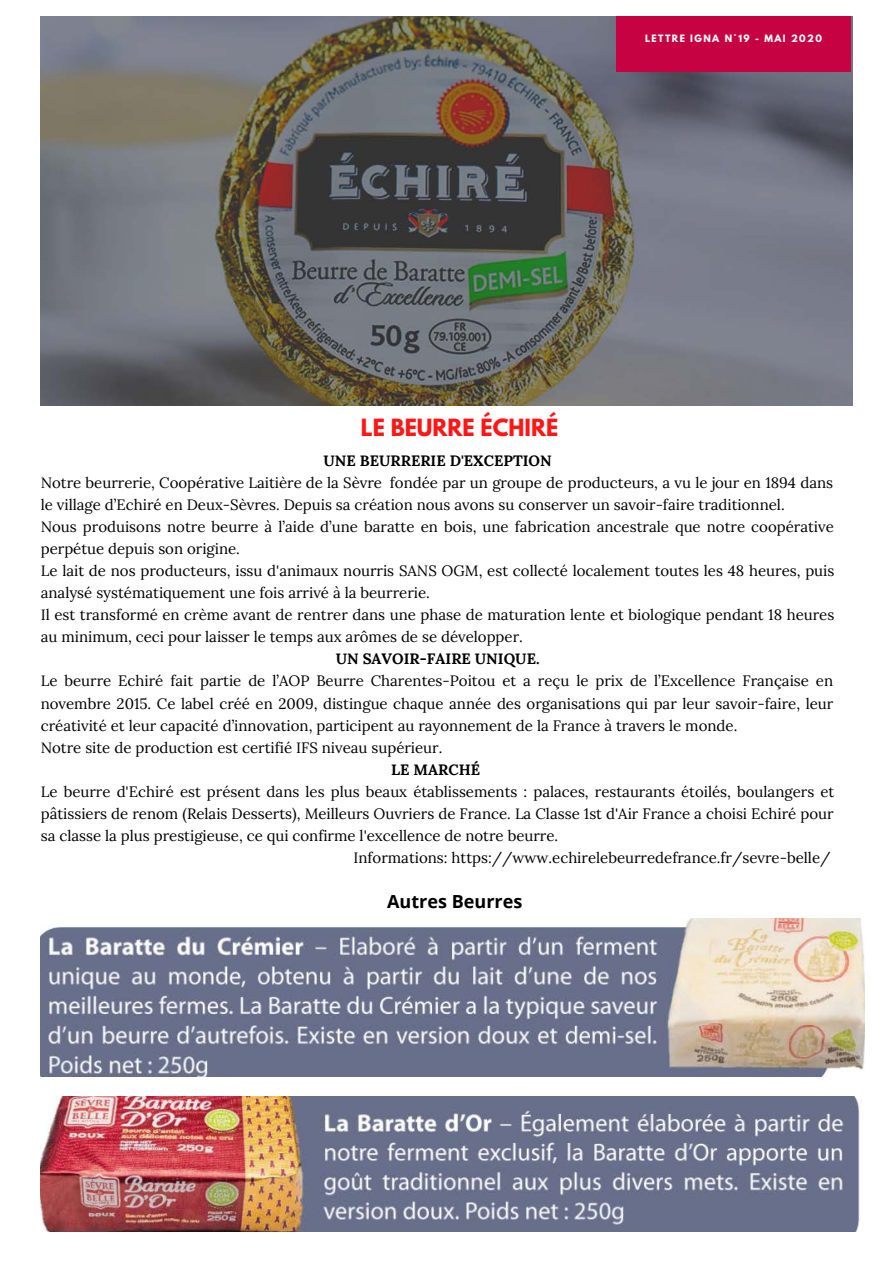
<style>
.page{position:relative;width:894px;height:1264px;background:#fff}
.page>*{position:absolute;margin:0;border:0;box-sizing:border-box;transform-origin:0 0}
.t1{font:700 21px "League Spartan";color:#ff1616}
.t2{font:700 18px "Open Sans";color:#000}
.t3{font:15px/22px "Lora";color:#000}
.t4{font:700 15px "Lora";color:#000}
.t5{font:700 9px "League Spartan";letter-spacing:.16em;color:#fff}
</style>
<div class="page">
<img style="left:41px;top:17px;width:810px;height:388px">
<div style="left:616px;top:17px;width:234px;height:55px;background:#c60243"></div>
<img style="left:41px;top:918px;width:823px;height:158px">
<img style="left:41px;top:1096px;width:819px;height:135px">
<p class="t5" style="left:644px;top:34px;width:178px">LETTRE IGNA N°19 - MAI 2020</p>
<h1 class="t1" style="left:361px;top:417px;width:199px">LE BEURRE ÉCHIRÉ</h1>
<p class="t4" style="left:323px;top:451px;width:230px">UNE BEURRERIE D'EXCEPTION</p>
<p class="t3" style="left:41px;top:472px;width:794px">Notre beurrerie, Coopérative Laitière de la Sèvre fondée par un groupe de producteurs, a vu le jour en 1894 dans le village d’Echiré en Deux-Sèvres. Depuis sa création nous avons su conserver un savoir-faire traditionnel.<br>Nous produisons notre beurre à l’aide d’une baratte en bois, une fabrication ancestrale que notre coopérative perpétue depuis son origine.<br>Le lait de nos producteurs, issu d'animaux nourris SANS OGM, est collecté localement toutes les 48 heures, puis analysé systématiquement une fois arrivé à la beurrerie.<br>Il est transformé en crème avant de rentrer dans une phase de maturation lente et biologique pendant 18 heures au minimum, ceci pour laisser le temps aux arômes de se développer.</p>
<p class="t4" style="left:335px;top:649px;width:205px">UN SAVOIR-FAIRE UNIQUE.</p>
<p class="t3" style="left:41px;top:670px;width:793px">Le beurre Echiré fait partie de l’AOP Beurre Charentes-Poitou et a reçu le prix de l’Excellence Française en novembre 2015. Ce label créé en 2009, distingue chaque année des organisations qui par leur savoir-faire, leur créativité et leur capacité d’innovation, participent au rayonnement de la France à travers le monde.<br>Notre site de production est certifié IFS niveau supérieur.</p>
<p class="t4" style="left:391px;top:759px;width:90px">LE MARCHÉ</p>
<p class="t3" style="left:41px;top:780px;width:794px">Le beurre d'Echiré est présent dans les plus beaux établissements : palaces, restaurants étoilés, boulangers et</p>
<p class="t3" style="left:41px;top:802px;width:794px">pâtissiers de renom (Relais Desserts), Meilleurs Ouvriers de France. La Classe 1st d'Air France a choisi Echiré pour</p>
<p class="t3" style="left:41px;top:824px;width:519px">sa classe la plus prestigieuse, ce qui confirme l'excellence de notre beurre.</p>
<p class="t3" style="left:353px;top:846px;width:478px">Informations: https://www.echirelebeurredefrance.fr/sevre-belle/</p>
<p class="t2" style="left:387px;top:888px;width:137px">Autres Beurres</p>
</div>
